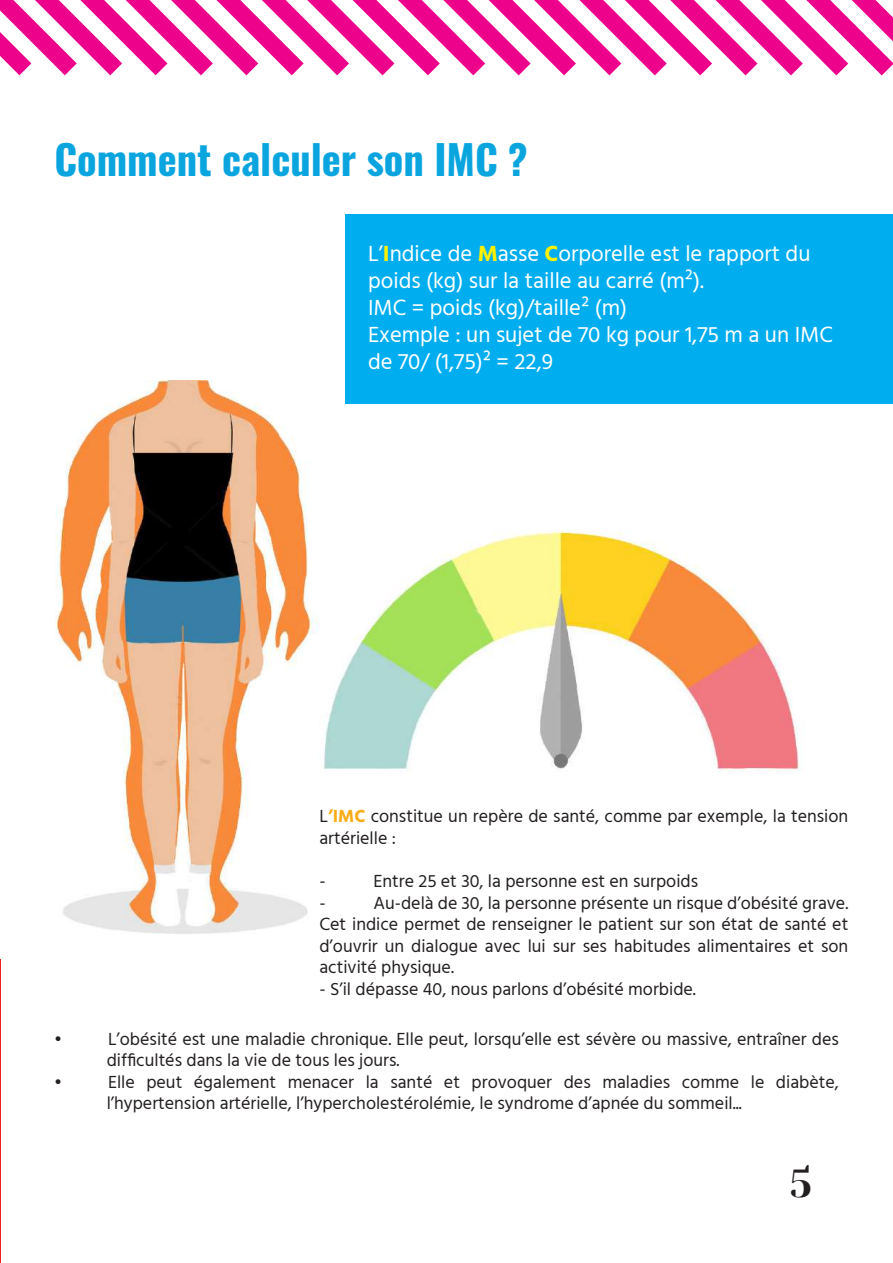
<style>
.page{position:relative;width:893px;height:1263px;background:#fff}
.page>*{position:absolute;margin:0;border:0;box-sizing:border-box;transform-origin:0 0}
.t1{font:700 40.5px "Oswald";color:#0aa5df}
.t2{font:39px "Yeseva One";color:#231f20}
.t3{font:22.5px/27px "Hind Guntur";color:#fff}
.t4{font:18px/21.6px "Hind Guntur";color:#231f20}
.s1{font-weight:700;color:#fff101}
.s2{font-weight:700;color:#faad19}
</style>
<div class="page">
<svg style="left:0;top:0;width:893px;height:76px"></svg>
<img style="left:56px;top:380px;width:744px;height:554px">
<div style="left:345px;top:214px;width:548px;height:190px;background:#00aeef"></div>
<hr style="left:0;top:960px;width:1px;height:303px;background:#ee1d23">
<h1 class="t1" style="left:54px;top:138px;width:475px">Comment calculer son IMC ?</h1>
<p class="t3" style="left:368px;top:240px;width:467px">L’<span class="s1">I</span>ndice de <span class="s1">M</span>asse <span class="s1">C</span>orporelle est le rapport du poids (kg) sur la taille au carré (m²).<br>IMC = poids (kg)/taille² (m)<br>Exemple : un sujet de 70 kg pour 1,75 m a un IMC de 70/ (1,75)² = 22,9</p>
<p class="t4" style="left:319px;top:805px;width:530px">L<span class="s2">’IMC</span> constitue un repère de santé, comme par exemple, la tension artérielle :</p>
<p class="t4" style="left:319px;top:870px;width:8px">-</p>
<p class="t4" style="left:373px;top:870px;width:326px">Entre 25 et 30, la personne est en surpoids</p>
<p class="t4" style="left:319px;top:891px;width:8px">-</p>
<p class="t4" style="left:319px;top:891px;width:530px;text-align:justify;text-indent:54px">Au-delà de 30, la personne présente un risque d’obésité grave.<br>Cet indice permet de renseigner le patient sur son état de santé et d’ouvrir un dialogue avec lui sur ses habitudes alimentaires et son activité physique.</p>
<p class="t4" style="left:319px;top:978px;width:378px">- S’il dépasse 40, nous parlons d’obésité morbide.</p>
<p class="t4" style="left:54px;top:1027px;width:10px">•</p>
<p class="t4" style="left:107px;top:1027px;width:734px">L’obésité est une maladie chronique. Elle peut, lorsqu’elle est sévère ou massive, entraîner des difficultés dans la vie de tous les jours.</p>
<p class="t4" style="left:54px;top:1071px;width:10px">•</p>
<p class="t4" style="left:107px;top:1071px;width:734px">Elle peut également menacer la santé et provoquer des maladies comme le diabète, l’hypertension artérielle, l’hypercholestérolémie, le syndrome d’apnée du sommeil...</p>
<h2 class="t2" style="left:790px;top:1154px;width:24px">5</h2>
</div>
